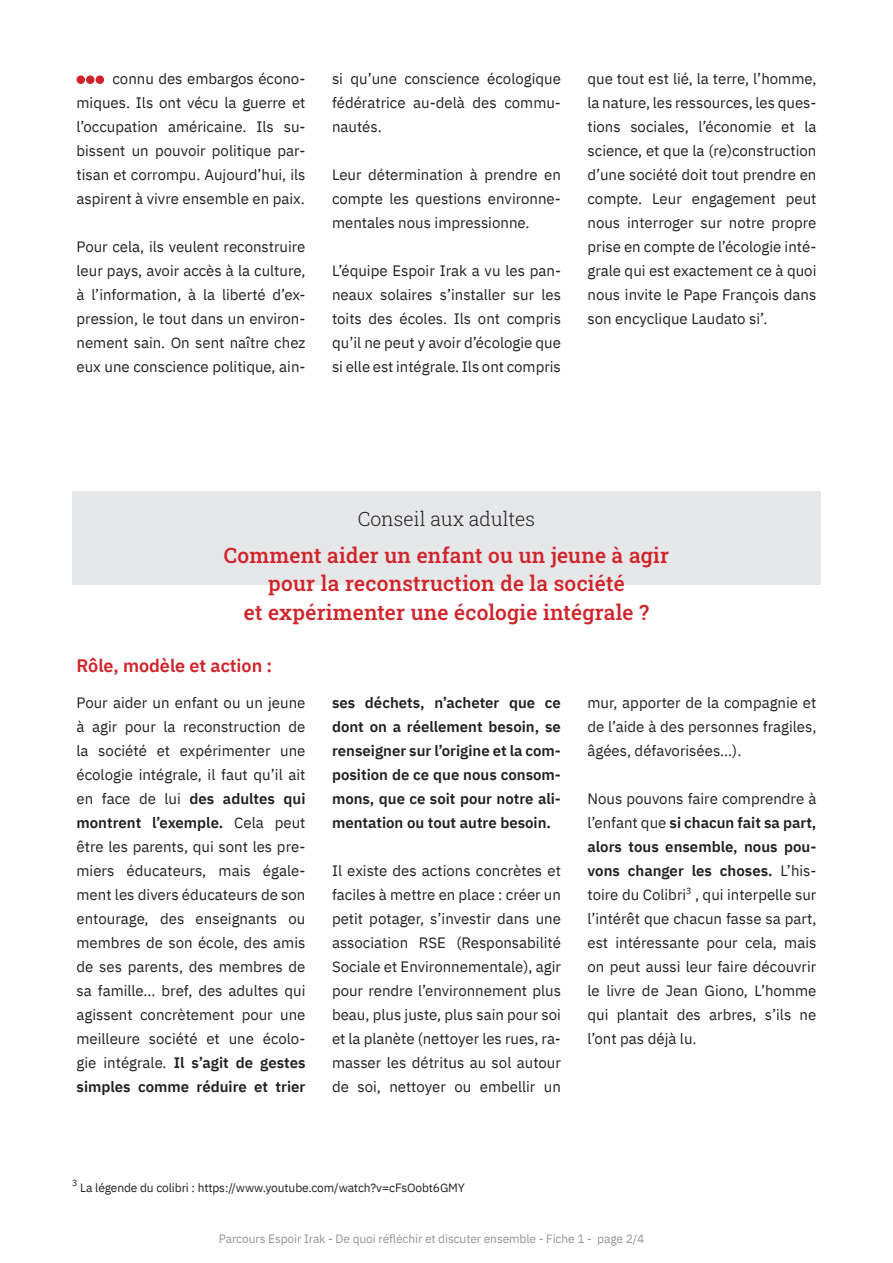
<style>
.page{position:relative;width:893px;height:1263px;background:#fff}
.page>*{position:absolute;margin:0;border:0;box-sizing:border-box;transform-origin:0 0}
.t1{font:500 21px/28.5px "Roboto Slab";letter-spacing:.01em;color:#d1232a;text-align:center}
.t2{font:300 19.5px "Roboto Slab";color:#231f20}
.t3{font:600 18px "IBM Plex Sans";color:#d1232a}
.t4{font:15px/24px "IBM Plex Sans";color:#231f20;text-align:justify}
.t5{font:600 15px/24px "IBM Plex Sans";color:#231f20;text-align:justify}
.t6{font:12px "IBM Plex Sans";letter-spacing:-.01em;color:#939598}
.t7{font:12px "IBM Plex Sans";letter-spacing:-.01em;color:#231f20}
.t8{font:9px "IBM Plex Sans";color:#231f20}
.s1{font-weight:600}
</style>
<div class="page">
<div style="left:77px;top:75px;width:8px;height:9px;background:#d1232a;border-radius:50%"></div>
<div style="left:86px;top:75px;width:9px;height:9px;background:#d1232a;border-radius:50%"></div>
<div style="left:96px;top:75px;width:8px;height:9px;background:#d1232a;border-radius:50%"></div>
<div style="left:72px;top:491px;width:749px;height:94px;background:#e6e7e9"></div>
<p class="t4" style="left:77px;top:65px;width:230px;text-indent:36px">connu des embargos écono&shy;miques. Ils ont vécu la guerre et l’occupation américaine. Ils su&shy;bissent un pouvoir politique par&shy;tisan et corrompu. Aujourd’hui, ils aspirent à vivre ensemble en paix.</p>
<p class="t4" style="left:77px;top:233px;width:230px">Pour cela, ils veulent reconstruire leur pays, avoir accès à la culture, à l’information, à la liberté d’ex&shy;pression, le tout dans un environ&shy;nement sain. On sent naître chez eux une conscience politique, ain-</p>
<p class="t4" style="left:332px;top:65px;width:230px">si qu’une conscience écologique fédératrice au-delà des commu&shy;nautés.</p>
<p class="t4" style="left:332px;top:161px;width:230px">Leur détermination à prendre en compte les questions environne&shy;mentales nous impressionne.</p>
<p class="t4" style="left:332px;top:257px;width:230px">L’équipe Espoir Irak a vu les pan&shy;neaux solaires s’installer sur les toits des écoles. Ils ont compris qu’il ne peut y avoir d’écologie que si elle est intégrale. Ils ont compris</p>
<p class="t4" style="left:587px;top:65px;width:230px">que tout est lié, la terre, l’homme, la nature, les ressources, les ques&shy;tions sociales, l’économie et la science, et que la (re)construction d’une société doit tout prendre en compte. Leur engagement peut nous interroger sur notre propre prise en compte de l’écologie inté&shy;grale qui est exactement ce à quoi nous invite le Pape François dans son encyclique Laudato si’.</p>
<h2 class="t2" style="left:358px;top:505px;width:179px">Conseil aux adultes</h2>
<h1 class="t1" style="left:224px;top:540px;width:447px">Comment aider un enfant ou un jeune à agir pour la reconstruction de la société<br>et expérimenter une écologie intégrale ?</h1>
<p class="t3" style="left:77px;top:651px;width:197px">Rôle, modèle et action :</p>
<p class="t4" style="left:77px;top:689px;width:230px">Pour aider un enfant ou un jeune à agir pour la reconstruction de la société et expérimenter une écologie intégrale, il faut qu’il ait en face de lui <span class="s1">des adultes qui montrent l’exemple.</span> Cela peut être les parents, qui sont les pre&shy;miers éducateurs, mais égale&shy;ment les divers éducateurs de son entourage, des enseignants ou membres de son école, des amis de ses parents, des membres de sa famille… bref, des adultes qui agissent concrètement pour une meilleure société et une écolo&shy;gie intégrale. <span class="s1">Il s’agit de gestes simples comme réduire et trier</span></p>
<p class="t5" style="left:332px;top:689px;width:230px">ses déchets, n’acheter que ce dont on a réellement besoin, se renseigner sur l’origine et la com&shy;position de ce que nous consom&shy;mons, que ce soit pour notre ali&shy;mentation ou tout autre besoin.</p>
<p class="t4" style="left:332px;top:857px;width:230px">Il existe des actions concrètes et faciles à mettre en place : créer un petit potager, s’investir dans une association RSE (Responsabilité Sociale et Environnementale), agir pour rendre l’environnement plus beau, plus juste, plus sain pour soi et la planète (nettoyer les rues, ra&shy;masser les détritus au sol autour de soi, nettoyer ou embellir un</p>
<p class="t4" style="left:587px;top:689px;width:230px">mur, apporter de la compagnie et de l’aide à des personnes fragiles, âgées, défavorisées…).</p>
<p class="t4" style="left:587px;top:785px;width:230px">Nous pouvons faire comprendre à l’enfant que <span class="s1">si chacun fait sa part, alors tous ensemble, nous pou&shy;vons changer les choses.</span> L’his&shy;toire du Colibri<sup>3</sup> , qui interpelle sur l’intérêt que chacun fasse sa part, est intéressante pour cela, mais on peut aussi leur faire découvrir le livre de Jean Giono, L’homme qui plantait des arbres, s’ils ne l’ont pas déjà lu.</p>
<p class="t8" style="left:72px;top:1175px;width:7px">3</p>
<p class="t7" style="left:80px;top:1178px;width:386px">La légende du colibri : https://www.youtube.com/watch?v=cFsOobt6GMY</p>
<p class="t6" style="left:219px;top:1229px;width:427px">Parcours Espoir Irak - De quoi réfléchir et discuter ensemble - Fiche 1 - page 2/4</p>
</div>
